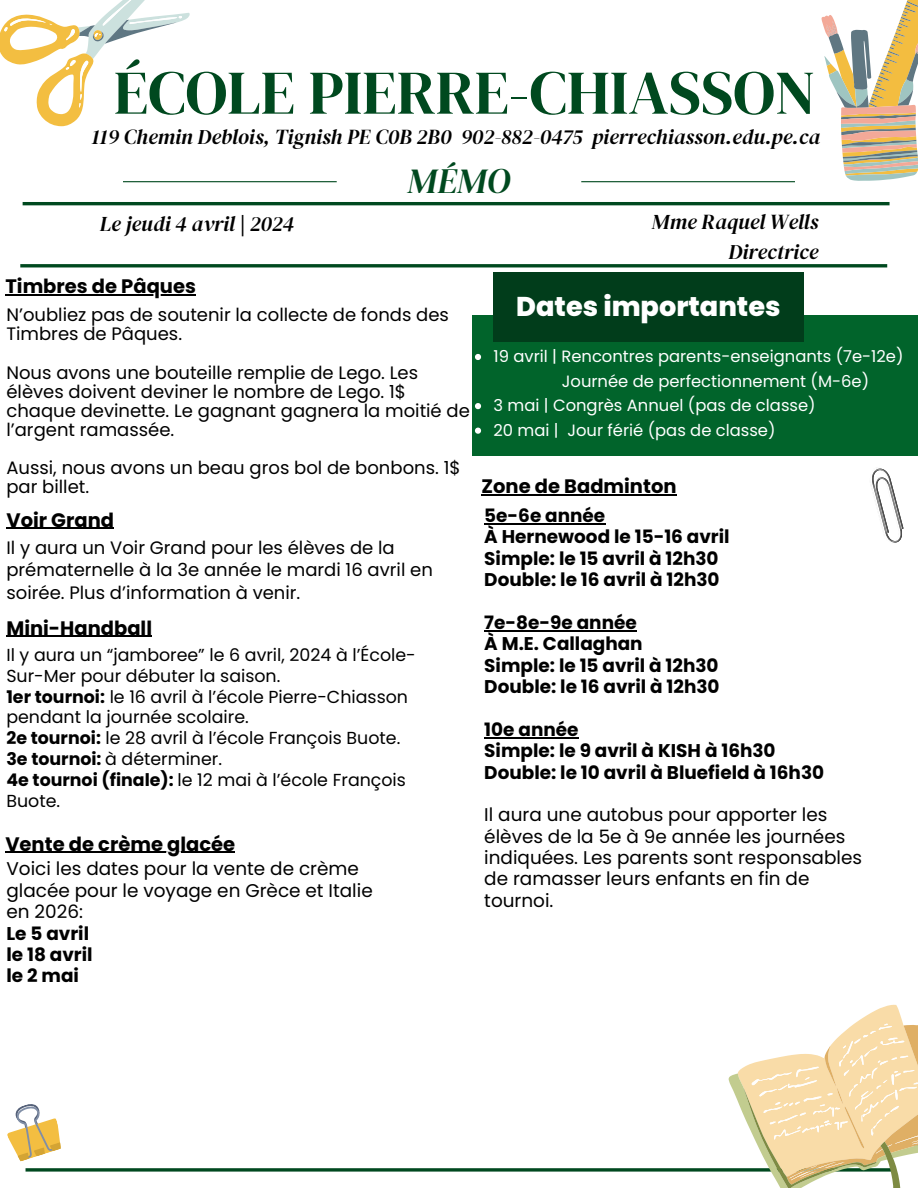
<style>
.page{position:relative;width:918px;height:1188px;background:#fff}
.page>*{position:absolute;margin:0;border:0;box-sizing:border-box;transform-origin:0 0}
.t1{font:61.95px "DM Serif Display";color:#00491f}
.t2{font:italic 35.25px "DM Serif Display";color:#00491f}
.t3{font:800 27.15px "Poppins";color:#fff}
.t4{font:italic 21.15px/29.7px "DM Serif Display";color:#000;text-align:right}
.t5{font:700 19.5px "Poppins";color:#000}
.t6{font:700 18.45px/21.3px "Poppins";color:#000}
.t7{font:18.45px/21.3px "Poppins";color:#000}
.t8{font:18px/19.2px "Poppins";color:#000}
.t9{font:17.4px/20.9px "Poppins";color:#000}
.t10{font:16.35px "Poppins";color:#fff}
.s1{font-weight:700}
</style>
<div class="page">
<hr style="left:123px;top:181px;width:214px;height:1px;background:#00491f">
<hr style="left:23px;top:202px;width:867px;height:3px;background:#00491f">
<hr style="left:20px;top:264px;width:867px;height:3px;background:#00491f">
<svg style="left:26px;top:1168px;width:703px;height:4px;background:#276441"></svg>
<hr style="left:581px;top:181px;width:214px;height:1px;background:#00491f">
<div style="left:473px;top:315px;width:445px;height:140px;background:#01642b"></div>
<div style="left:493px;top:272px;width:311px;height:70px;background:#013d1b"></div>
<svg style="left:729px;top:1005px;width:189px;height:183px"></svg>
<svg style="left:0;top:0;width:190px;height:126px"></svg>
<img style="left:871px;top:468px;width:33px;height:75px">
<svg style="left:821px;top:0;width:97px;height:181px"></svg>
<svg style="left:7px;top:1104px;width:54px;height:58px"></svg>
<svg style="left:475px;top:354px;width:6px;height:6px"></svg>
<svg style="left:475px;top:403px;width:6px;height:6px"></svg>
<svg style="left:475px;top:428px;width:6px;height:6px"></svg>
<hr style="left:482px;top:494px;width:195px;height:1px;background:#000">
<hr style="left:6px;top:636px;width:146px;height:1px;background:#000">
<hr style="left:6px;top:528px;width:108px;height:1px;background:#000">
<hr style="left:5px;top:294px;width:191px;height:2px;background:#000">
<hr style="left:484px;top:523px;width:121px;height:1px;background:#000">
<hr style="left:484px;top:630px;width:153px;height:1px;background:#000">
<hr style="left:484px;top:737px;width:95px;height:1px;background:#000">
<hr style="left:5px;top:852px;width:230px;height:1px;background:#000">
<p class="t1" style="left:114px;top:50px;width:703px">ÉCOLE PIERRE-CHIASSON</p>
<h5 class="t4" style="left:92px;top:122px;width:730px">119 Chemin Deblois, Tignish PE C0B 2B0 902-882-0475 pierrechiasson.edu.pe.ca</h5>
<p class="t2" style="left:408px;top:156px;width:104px">MÉMO</p>
<h5 class="t4" style="left:100px;top:209px;width:196px">Le jeudi 4 avril | 2024</h5>
<h2 class="t4" style="left:652px;top:207px;width:168px">Mme Raquel Wells<br>Directrice</h2>
<h5 class="t3" style="left:516px;top:287px;width:266px">Dates importantes</h5>
<h6 class="t5" style="left:5px;top:273px;width:192px">Timbres de Pâques</h6>
<p class="t8" style="left:6px;top:305px;width:444px">N’oubliez pas de soutenir la collecte de fonds des<br>Timbres de Pâques.</p>
<h4 class="t8" style="left:6px;top:363px;width:465px">Nous avons une bouteille remplie de Lego. Les élèves doivent deviner le nombre de Lego. 1$ chaque devinette. Le gagnant gagnera la moitié de l’argent ramassée.</h4>
<p class="t8" style="left:6px;top:458px;width:456px">Aussi, nous avons un beau gros bol de bonbons. 1$ par billet.</p>
<h3 class="t10" style="left:494px;top:345px;width:411px">19 avril | Rencontres parents-enseignants (7e-12e)</h3>
<h4 class="t10" style="left:562px;top:369px;width:309px">Journée de perfectionnement (M-6e)</h4>
<p class="t10" style="left:494px;top:394px;width:324px">3 mai | Congrès Annuel (pas de classe)</p>
<p class="t10" style="left:494px;top:419px;width:284px">20 mai | Jour férié (pas de classe)</p>
<p class="t5" style="left:482px;top:472px;width:197px">Zone de Badminton</p>
<h6 class="t5" style="left:6px;top:506px;width:109px">Voir Grand</h6>
<h6 class="t8" style="left:6px;top:536px;width:428px;line-height:22.5px">Il y aura un Voir Grand pour les élèves de la prématernelle à la 3e année le mardi 16 avril en soirée. Plus d’information à venir.</h6>
<p class="t5" style="left:6px;top:614px;width:147px">Mini-Handball</p>
<p class="t9" style="left:6px;top:644px;width:411px">Il y aura un “jamboree” le 6 avril, 2024 à l’École-<br>Sur-Mer pour débuter la saison.</p>
<p class="t9" style="left:6px;top:686px;width:403px"><span class="s1">1er tournoi:</span> le 16 avril à l’école Pierre-Chiasson pendant la journée scolaire.</p>
<p class="t9" style="left:6px;top:728px;width:395px"><span class="s1">2e tournoi:</span> le 28 avril à l’école François Buote.</p>
<p class="t9" style="left:6px;top:749px;width:217px"><span class="s1">3e tournoi:</span> à déterminer.</p>
<h4 class="t9" style="left:6px;top:769px;width:401px"><span class="s1">4e tournoi (finale):</span> le 12 mai à l’école François<br>Buote.</h4>
<p class="t5" style="left:5px;top:830px;width:231px">Vente de crème glacée</p>
<p class="t7" style="left:6px;top:858px;width:368px">Voici les dates pour la vente de crème glacée pour le voyage en Grèce et Italie en 2026:</p>
<h4 class="t6" style="left:6px;top:922px;width:84px">Le 5 avril</h4>
<p class="t6" style="left:6px;top:944px;width:88px">le 18 avril</p>
<p class="t6" style="left:6px;top:965px;width:74px">le 2 mai</p>
<h4 class="t6" style="left:484px;top:505px;width:247px">5e-6e année<br>À Hernewood le 15-16 avril<br>Simple: le 15 avril à 12h30<br>Double: le 16 avril à 12h30</h4>
<p class="t6" style="left:484px;top:612px;width:237px">7e-8e-9e année<br>À M.E. Callaghan<br>Simple: le 15 avril à 12h30<br>Double: le 16 avril à 12h30</p>
<p class="t6" style="left:484px;top:719px;width:341px">10e année<br>Simple: le 9 avril à KISH à 16h30<br>Double: le 10 avril à Bluefield à 16h30</p>
<p class="t7" style="left:484px;top:804px;width:379px">Il aura une autobus pour apporter les élèves de la 5e à 9e année les journées indiquées. Les parents sont responsables de ramasser leurs enfants en fin de tournoi.</p>
</div>
